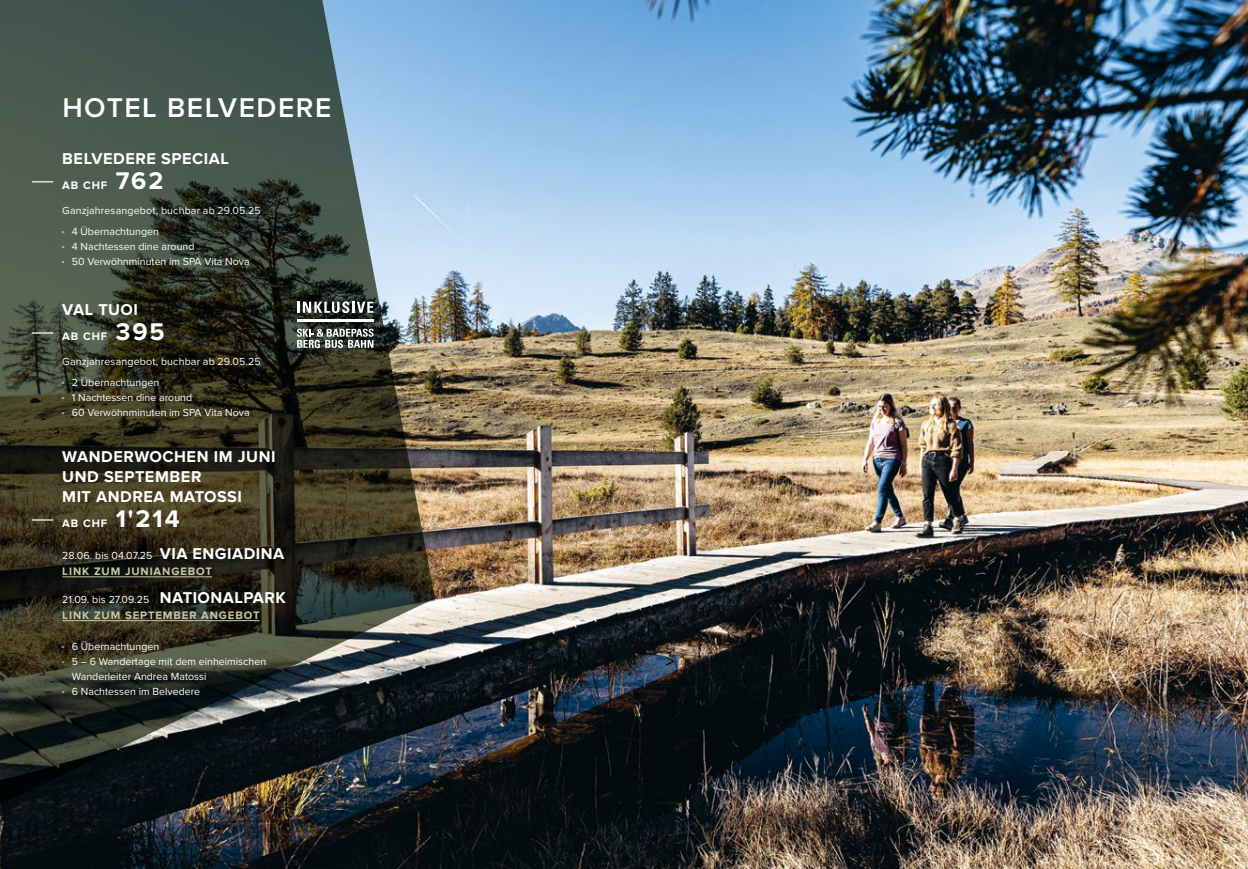
<style>
.page{position:relative;width:1248px;height:869px;background:#fff}
.page>*{position:absolute;margin:0;border:0;box-sizing:border-box;transform-origin:0 0}
.t1{font:600 28.12px "Proxima Nova";letter-spacing:.055em;color:#fff}
.t2{font:700 25px "Proxima Nova";letter-spacing:.08em;color:#fff}
.t3{font:700 16.25px/20px "Proxima Nova";letter-spacing:.035em;color:#fff}
.t4{font:700 11.25px "Proxima Nova";letter-spacing:.08em;color:#c5c9a3}
.t5{font:700 11.25px "Proxima Nova";letter-spacing:.08em;color:#fff}
.t6{font:10.62px/21.2px "Proxima Nova";color:#fff}
.s1{font-weight:700;font-size:16.25px}
</style>
<div class="page">
<img style="left:0;top:0;width:1247px;height:868px">
<svg style="left:0;top:0;width:435px;height:809px;background:#3d443b"></svg>
<svg style="left:32px;top:181px;width:21px;height:1px"></svg>
<svg style="left:32px;top:332px;width:21px;height:1px"></svg>
<svg style="left:297px;top:301px;width:76px;height:12px"></svg>
<hr style="left:297px;top:319px;width:76px;height:3px;background:#fff">
<svg style="left:297px;top:328px;width:76px;height:20px"></svg>
<hr style="left:62px;top:576px;width:150px;height:1px;background:#c5c9a3">
<hr style="left:62px;top:620px;width:197px;height:1px;background:#c5c9a3">
<svg style="left:32px;top:519px;width:21px;height:1px"></svg>
<h1 class="t1" style="left:62px;top:86px;width:270px">HOTEL BELVEDERE</h1>
<h3 class="t3" style="left:62px;top:148px;width:168px">BELVEDERE SPECIAL</h3>
<p class="t5" style="left:62px;top:178px;width:46px">AB CHF</p>
<h2 class="t2" style="left:116px;top:166px;width:49px">762</h2>
<p class="t6" style="left:62px;top:200px;width:200px">Ganzjahresangebot, buchbar ab 29.05.25 ˚ 4 Übernachtungen</p>
<p class="t6" style="left:62px;top:239px;width:189px;line-height:15px">˚ 4 Nachtessen dine around<br>˚ 50 Verwöhnminuten im SPA Vita Nova</p>
<h3 class="t3" style="left:62px;top:299px;width:77px">VAL TUOI</h3>
<p class="t5" style="left:62px;top:329px;width:46px">AB CHF</p>
<h2 class="t2" style="left:116px;top:317px;width:51px">395</h2>
<p class="t6" style="left:62px;top:351px;width:200px">Ganzjahresangebot, buchbar ab 29.05.25 ˚ 2 Übernachtungen</p>
<p class="t6" style="left:62px;top:390px;width:189px;line-height:15px">˚ 1 Nachtessen dine around<br>˚ 60 Verwöhnminuten im SPA Vita Nova</p>
<h3 class="t3" style="left:62px;top:447px;width:215px">WANDERWOCHEN IM JUNI<br>UND SEPTEMBER<br>MIT ANDREA MATOSSI</h3>
<p class="t5" style="left:62px;top:517px;width:46px">AB CHF</p>
<h2 class="t2" style="left:116px;top:504px;width:66px">1'214</h2>
<p class="t6" style="left:62px;top:545px;width:223px">28.06. bis 04.07.25 <span class="s1">VIA ENGIADINA</span></p>
<p class="t4" style="left:62px;top:565px;width:151px">LINK ZUM JUNIANGEBOT</p>
<p class="t6" style="left:62px;top:588px;width:225px">21.09. bis 27.09.25 <span class="s1">NATIONALPARK</span></p>
<p class="t4" style="left:62px;top:608px;width:199px">LINK ZUM SEPTEMBER ANGEBOT</p>
<p class="t6" style="left:62px;top:636px;width:98px">˚ 6 Übernachtungen</p>
<p class="t6" style="left:62px;top:651px;width:205px">˚ 5 – 6 Wandertage mit dem einheimischen</p>
<p class="t6" style="left:72px;top:666px;width:136px">Wanderleiter Andrea Matossi</p>
<p class="t6" style="left:62px;top:681px;width:139px">˚ 6 Nachtessen im Belvedere</p>
</div>
